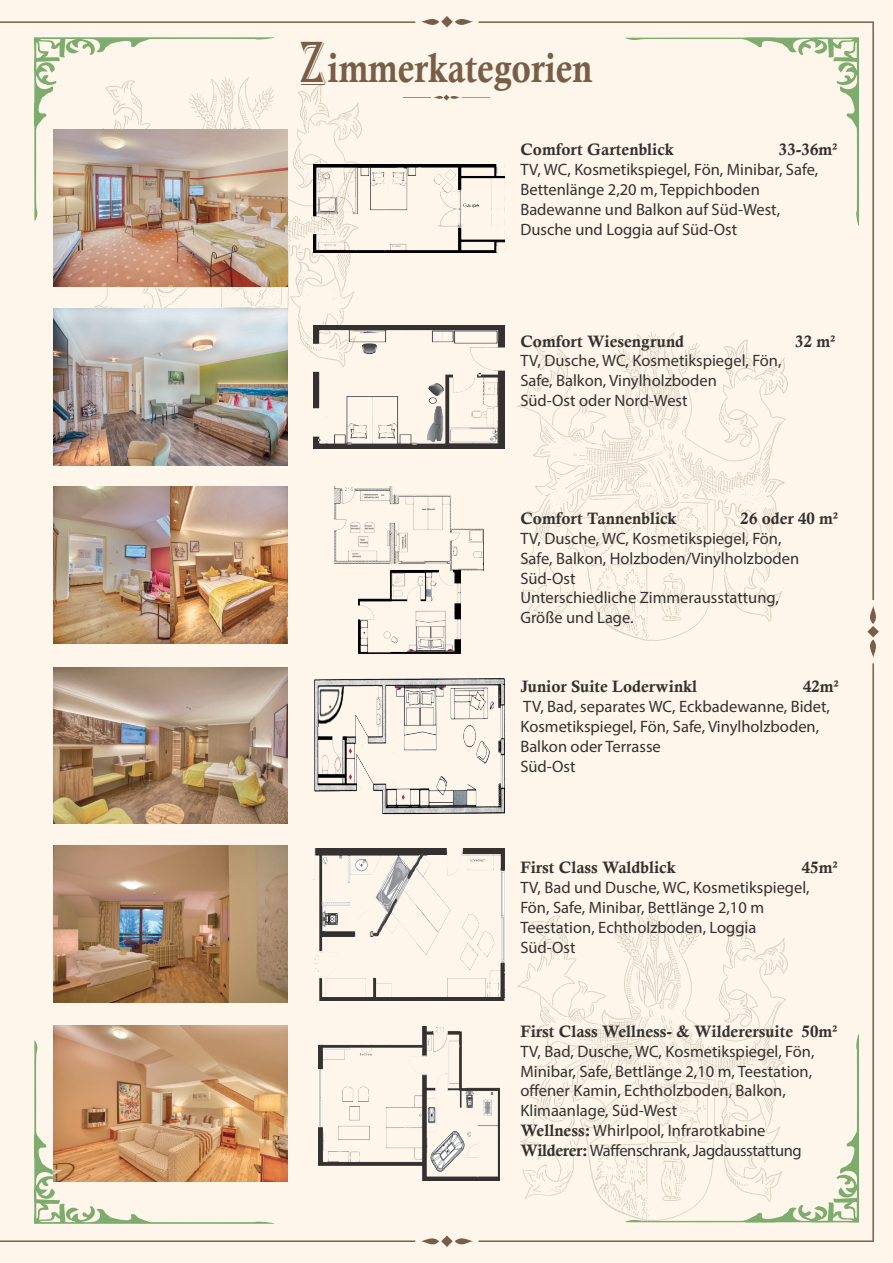
<style>
.page{position:relative;width:893px;height:1263px;background:#fef6ea}
.page>*{position:absolute;margin:0;border:0;box-sizing:border-box;transform-origin:0 0}
.t1{font:40.8px "Calis MT Bol";color:#785e46;scale:.87 1}
.t2{font:16.5px/19.8px "Myriad Pro";color:#343130}
.t3{font:16.5px "Calis MT Bol";color:#343130}
.s1{font-family:"Algerian";font-size:64.2px}
.s2{font-family:"Calis MT Bol"}
</style>
<div class="page">
<img style="left:525px;top:600px;width:254px;height:40px">
<img style="left:91px;top:84px;width:270px;height:301px">
<svg style="left:34px;top:37px;width:243px;height:187px"></svg>
<img style="left:54px;top:309px;width:234px;height:157px">
<img style="left:54px;top:486px;width:233px;height:157px">
<img style="left:54px;top:668px;width:234px;height:156px">
<img style="left:54px;top:130px;width:234px;height:156px">
<img style="left:54px;top:846px;width:234px;height:157px">
<img style="left:54px;top:1026px;width:234px;height:155px">
<svg style="left:403px;top:94px;width:76px;height:6px"></svg>
<img style="left:314px;top:164px;width:165px;height:89px">
<img style="left:314px;top:326px;width:165px;height:123px">
<img style="left:335px;top:486px;width:144px;height:84px">
<img style="left:359px;top:570px;width:101px;height:84px">
<img style="left:314px;top:678px;width:165px;height:137px">
<img style="left:314px;top:848px;width:165px;height:152px">
<img style="left:319px;top:1026px;width:160px;height:155px">
<svg style="left:34px;top:1037px;width:243px;height:187px"></svg>
<svg style="left:867px;top:605px;width:12px;height:53px"></svg>
<svg style="left:0;top:1235px;width:473px;height:12px"></svg>
<svg style="left:0;top:16px;width:473px;height:12px"></svg>
<svg style="left:479px;top:663px;width:395px;height:579px"></svg>
<svg style="left:479px;top:21px;width:395px;height:579px"></svg>
<h1 class="t1" style="left:300px;top:44px;width:338px"><span class="s1">Z</span>immerkategorien</h1>
<p class="t3" style="left:520px;top:140px;width:155px">Comfort Gartenblick</p>
<p class="t3" style="left:779px;top:140px;width:60px">33-36m²</p>
<p class="t2" style="left:520px;top:160px;width:299px">TV, WC, Kosmetikspiegel, Fön, Minibar, Safe, Bettenlänge 2,20 m, Teppichboden Badewanne und Balkon auf Süd-West, Dusche und Loggia auf Süd-Ost</p>
<p class="t3" style="left:520px;top:331px;width:165px">Comfort Wiesengrund</p>
<p class="t3" style="left:795px;top:331px;width:42px">32 m²</p>
<p class="t2" style="left:520px;top:351px;width:263px">TV, Dusche, WC, Kosmetikspiegel, Fön,<br>Safe, Balkon, Vinylholzboden<br>Süd-Ost oder Nord-West</p>
<p class="t3" style="left:520px;top:509px;width:158px">Comfort Tannenblick</p>
<p class="t3" style="left:741px;top:509px;width:99px">26 oder 40 m²</p>
<p class="t2" style="left:520px;top:528px;width:280px">TV, Dusche, WC, Kosmetikspiegel, Fön,<br>Safe, Balkon, Holzboden/Vinylholzboden<br>Süd-Ost<br>Unterschiedliche Zimmerausstattung,<br>Größe und Lage.</p>
<p class="t3" style="left:520px;top:677px;width:178px">Junior Suite Loderwinkl</p>
<p class="t3" style="left:803px;top:677px;width:38px">42m²</p>
<p class="t2" style="left:520px;top:696px;width:311px">TV, Bad, separates WC, Eckbadewanne, Bidet,<br>Kosmetikspiegel, Fön, Safe, Vinylholzboden,<br>Balkon oder Terrasse<br>Süd-Ost</p>
<p class="t3" style="left:520px;top:858px;width:157px">First Class Waldblick</p>
<p class="t3" style="left:802px;top:858px;width:38px">45m²</p>
<p class="t2" style="left:520px;top:877px;width:291px">TV, Bad und Dusche, WC, Kosmetikspiegel,<br>Fön, Safe, Minibar, Bettlänge 2,10 m<br>Teestation, Echtholzboden, Loggia<br>Süd-Ost</p>
<p class="t3" style="left:520px;top:1022px;width:319px">First Class Wellness- &amp; Wilderersuite 50m²</p>
<p class="t2" style="left:520px;top:1041px;width:296px">TV, Bad, Dusche, WC, Kosmetikspiegel, Fön, Minibar, Safe, Bettlänge 2,10 m, Teestation, offener Kamin, Echtholzboden, Balkon, Klimaanlage, Süd-West<br><span class="s2">Wellness:</span> Whirlpool, Infrarotkabine <span class="s2">Wilderer:</span> Waffenschrank, Jagdausstattung</p>
</div>
